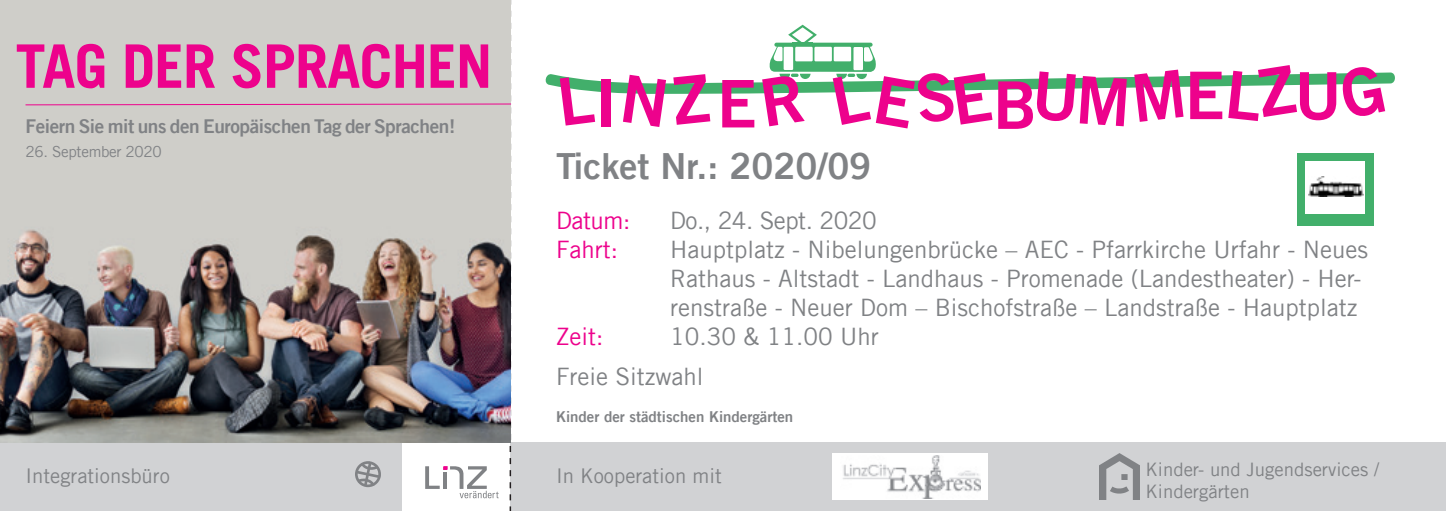
<style>
.page{position:relative;width:1446px;height:511px;background:#fff}
.page>*{position:absolute;margin:0;border:0;box-sizing:border-box;transform-origin:0 0}
.t1{font:700 60px "Trade Gothic LT Std";letter-spacing:-.02em;color:#ed028c}
.t2{font:36px "Trade Gothic Bold Two";color:#808285}
.t3{font:24px/28.8px "Trade Gothic";color:#808285}
.t4{font:24px "Trade Gothic";color:#ed028c}
.t5{font:24px "Trade Gothic";letter-spacing:-.02em;color:#808285}
.t6{font:20.4px "Trade Gothic";color:#818386}
.t7{font:20.4px "Trade Gothic";color:#808285}
.t8{font:18.9px "Trade Gothic Bold Two";letter-spacing:-.02em;color:#808285}
.t9{font:18.6px/22.2px "Trade Gothic";color:#808285}
.t10{font:15.3px "Trade Gothic";letter-spacing:-.02em;color:#808285}
.t11{font:15px "Trade Gothic Bold Two";color:#808285}
</style>
<div class="page">
<div style="left:0;top:442px;width:402px;height:68px;background:#d1d2d4"></div>
<svg style="left:425px;top:466px;width:74px;height:32px"></svg>
<div style="left:511px;top:442px;width:935px;height:68px;background:#d1d2d4"></div>
<div style="left:1297px;top:153px;width:76px;height:73px;background:#42af6b"></div>
<div style="left:1305px;top:161px;width:60px;height:52px;background:#fff"></div>
<img style="left:1308px;top:177px;width:55px;height:19px">
<div style="left:832px;top:453px;width:156px;height:47px;background:#fff"></div>
<img style="left:843px;top:455px;width:137px;height:43px">
<img style="left:1100px;top:453px;width:39px;height:46px">
<svg style="left:509px;top:0;width:2px;height:510px"></svg>
<img style="left:0;top:0;width:510px;height:442px">
<svg style="left:545px;top:25px;width:850px;height:104px"></svg>
<hr style="left:26px;top:103px;width:485px;height:2px;background:#ed028c">
<svg style="left:355px;top:461px;width:26px;height:26px"></svg>
<h1 class="t1" style="left:16px;top:29px;width:478px">TAG DER SPRACHEN</h1>
<p class="t8" style="left:26px;top:114px;width:431px">Feiern Sie mit uns den Europäischen Tag der Sprachen!</p>
<p class="t10" style="left:26px;top:142px;width:138px">26. September 2020</p>
<h2 class="t2" style="left:556px;top:144px;width:317px">Ticket Nr.: 2020/09</h2>
<p class="t4" style="left:556px;top:206px;width:76px">Datum:</p>
<p class="t5" style="left:670px;top:206px;width:208px">Do., 24. Sept. 2020</p>
<p class="t4" style="left:556px;top:235px;width:63px">Fahrt:</p>
<p class="t3" style="left:670px;top:234px;width:699px">Hauptplatz - Nibelungenbrücke – AEC - Pfarrkirche Urfahr - Neues<br>Rathaus - Altstadt - Landhaus - Promenade (Landestheater) - Her&shy;renstraße - Neuer Dom – Bischofstraße – Landstraße - Hauptplatz</p>
<p class="t4" style="left:556px;top:321px;width:49px">Zeit:</p>
<p class="t3" style="left:556px;top:315px;width:324px;line-height:40.8px;text-indent:114px">10.30 &amp; 11.00 Uhr<br>Freie Sitzwahl</p>
<p class="t11" style="left:556px;top:407px;width:239px">Kinder der städtischen Kindergärten</p>
<p class="t6" style="left:26px;top:463px;width:146px">Integrationsbüro</p>
<p class="t7" style="left:556px;top:463px;width:167px">In Kooperation mit</p>
<p class="t9" style="left:1145px;top:457px;width:235px">Kinder- und Jugendservices /<br>Kindergärten</p>
</div>
